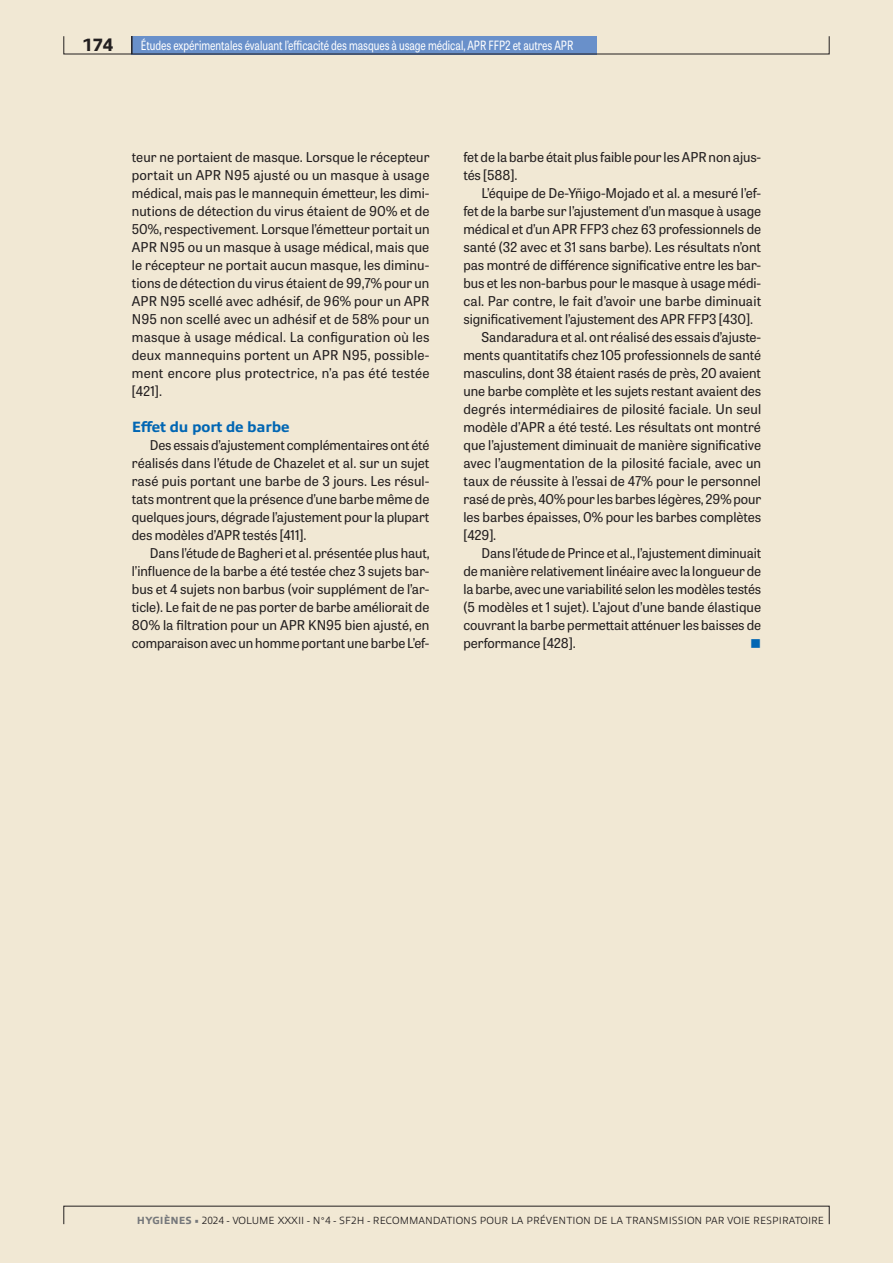
<style>
.page{position:relative;width:893px;height:1263px;background:#f1e8d4}
.page>*{position:absolute;margin:0;border:0;box-sizing:border-box;transform-origin:0 0}
.t1{font:800 18px "Allumi Std";color:#231f20}
.t2{font:800 15px "Allumi Std";letter-spacing:-.01em;color:#0166b3}
.t3{font:15px "Wingdings";color:#0166b3}
.t4{font:13.5px/18px "Tablet Gothic";letter-spacing:-.005em;color:#231f20;text-align:justify}
.t5{font:13.5px "Tablet Gothic";letter-spacing:.015em;color:#231f20}
.t6{font:12.75px "Tablet Gothic";color:#fff;scale:.8 1}
.t7{font:300 10.5px "Allumi Std";color:#231f20}
.s1{font-weight:800;color:#76787b}
</style>
<div class="page">
<div style="left:132px;top:36px;width:465px;height:18px;background:#6990ca"></div>
<svg style="left:132px;top:36px;width:1px;height:18px"></svg>
<h1 class="t1" style="left:82px;top:35px;width:32px">174</h1>
<p class="t6" style="left:141px;top:36px;width:542px">Études expérimentales évaluant l’efficacité des masques à usage médical, APR FFP2 et autres APR</p>
<p class="t4" style="left:132px;top:148px;width:299px">teur ne portaient de masque. Lorsque le récepteur portait un APR N95 ajusté ou un masque à usage médical, mais pas le mannequin émetteur, les dimi&shy;nutions de détection du virus étaient de 90% et de 50%, respectivement. Lorsque l’émetteur portait un APR N95 ou un masque à usage médical, mais que le récepteur ne portait aucun masque, les diminu&shy;tions de détection du virus étaient de 99,7% pour un APR N95 scellé avec adhésif, de 96% pour un APR N95 non scellé avec un adhésif et de 58% pour un masque à usage médical. La configuration où les deux mannequins portent un APR N95, possible&shy;ment encore plus protectrice, n’a pas été testée [421].</p>
<p class="t2" style="left:132px;top:419px;width:159px">Effet du port de barbe</p>
<p class="t4" style="left:132px;top:436px;width:299px;text-indent:18px">Des essais d’ajustement complémentaires ont été réalisés dans l’étude de Chazelet et al. sur un sujet rasé puis portant une barbe de 3 jours. Les résul&shy;tats montrent que la présence d’une barbe même de quelques jours, dégrade l’ajustement pour la plupart des modèles d’APR testés [411].</p>
<p class="t4" style="left:132px;top:544px;width:299px;text-indent:18px">Dans l’étude de Bagheri et al. présentée plus haut, l’influence de la barbe a été testée chez 3 sujets bar&shy;bus et 4 sujets non barbus (voir supplément de l’ar&shy;ticle). Le fait de ne pas porter de barbe améliorait de 80% la filtration pour un APR KN95 bien ajusté, en comparaison avec un homme portant une barbe L’ef-</p>
<p class="t4" style="left:463px;top:148px;width:299px">fet de la barbe était plus faible pour les APR non ajus&shy;tés [588].</p>
<p class="t4" style="left:481px;top:184px;width:281px">L’équipe de De-Yñigo-Mojado et al. a mesuré l’ef-</p>
<p class="t4" style="left:463px;top:202px;width:299px">fet de la barbe sur l’ajustement d’un masque à usage</p>
<p class="t4" style="left:463px;top:220px;width:299px">médical et d’un APR FFP3 chez 63 professionnels de</p>
<p class="t4" style="left:463px;top:238px;width:299px">santé (32 avec et 31 sans barbe). Les résultats n’ont</p>
<p class="t4" style="left:463px;top:256px;width:299px">pas montré de différence significative entre les bar-</p>
<p class="t4" style="left:463px;top:274px;width:299px">bus et les non-barbus pour le masque à usage médi-</p>
<p class="t4" style="left:463px;top:292px;width:299px">cal. Par contre, le fait d’avoir une barbe diminuait</p>
<p class="t4" style="left:463px;top:310px;width:291px">significativement l’ajustement des APR FFP3 [430].</p>
<p class="t4" style="left:481px;top:328px;width:281px">Sandaradura et al. ont réalisé des essais d’ajuste-</p>
<p class="t4" style="left:463px;top:346px;width:299px">ments quantitatifs chez 105 professionnels de santé</p>
<p class="t4" style="left:463px;top:364px;width:299px">masculins, dont 38 étaient rasés de près, 20 avaient</p>
<p class="t4" style="left:463px;top:382px;width:299px">une barbe complète et les sujets restant avaient des</p>
<p class="t5" style="left:463px;top:400px;width:299px">degrés intermédiaires de pilosité faciale. Un seul</p>
<p class="t4" style="left:463px;top:418px;width:299px">modèle d’APR a été testé. Les résultats ont montré</p>
<p class="t4" style="left:463px;top:436px;width:299px">que l’ajustement diminuait de manière significative</p>
<p class="t4" style="left:463px;top:453px;width:299px">avec l’augmentation de la pilosité faciale, avec un</p>
<p class="t4" style="left:463px;top:471px;width:299px">taux de réussite à l’essai de 47% pour le personnel</p>
<p class="t4" style="left:463px;top:490px;width:299px">rasé de près, 40% pour les barbes légères, 29% pour</p>
<p class="t4" style="left:463px;top:508px;width:299px">les barbes épaisses, 0% pour les barbes complètes</p>
<p class="t4" style="left:463px;top:526px;width:34px">[429].</p>
<p class="t4" style="left:481px;top:544px;width:281px">Dans l’étude de Prince et al., l’ajustement diminuait</p>
<p class="t4" style="left:463px;top:562px;width:299px">de manière relativement linéaire avec la longueur de</p>
<p class="t4" style="left:463px;top:580px;width:299px">la barbe, avec une variabilité selon les modèles testés</p>
<p class="t4" style="left:463px;top:598px;width:299px">(5 modèles et 1 sujet). L’ajout d’une bande élastique</p>
<p class="t4" style="left:463px;top:616px;width:299px">couvrant la barbe permettait atténuer les baisses de</p>
<p class="t4" style="left:463px;top:634px;width:114px">performance [428].</p>
<p class="t3" style="left:750px;top:636px;width:13px">■</p>
<p class="t7" style="left:137px;top:1215px;width:689px"><span class="s1">HYGIÈNES •</span> 2024 - VOLUME XXXII - N°4 - SF2H - RECOMMANDATIONS POUR LA PRÉVENTION DE LA TRANSMISSION PAR VOIE RESPIRATOIRE</p>
</div>
